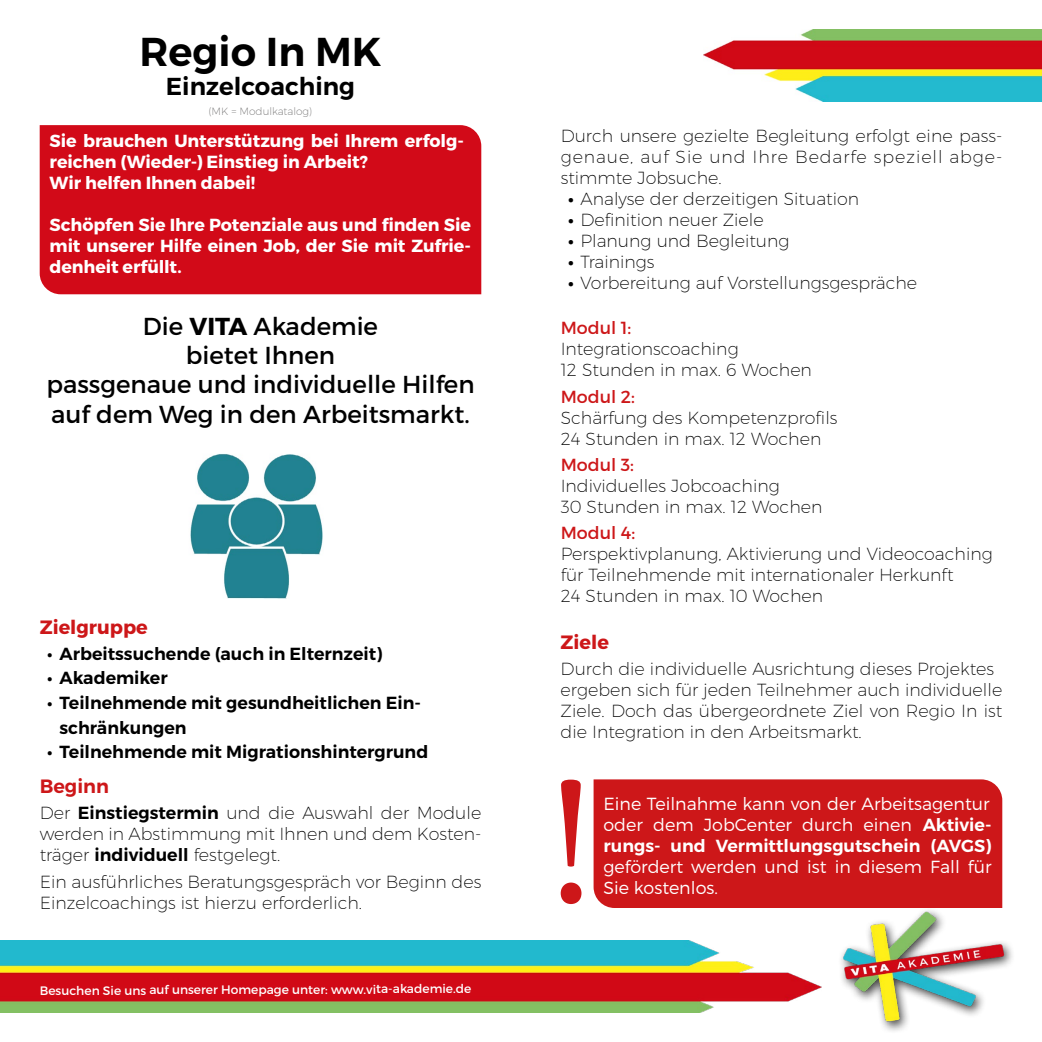
<style>
.page{position:relative;width:1042px;height:1042px;background:#fff}
.page>*{position:absolute;margin:0;border:0;box-sizing:border-box;transform-origin:0 0}
.t1{font:183.75px "Minion Pro";color:#cd1719}
.t2{font:600 40.25px "Montserrat";color:#000}
.t3{font:24.5px "Montserrat";color:#000}
.t4{font:600 24.5px "Montserrat";color:#000}
.t5{font:700 19.25px "Montserrat";color:#cd1719}
.t6{font:600 19.25px "Montserrat";color:#cd1719}
.t7{font:200 17.5px/21px "Montserrat";color:#000;text-align:justify}
.Rückseite_Herausgebe{font:700 17.5px/21px "Montserrat";letter-spacing:-.005em;color:#fff}
.t8{font:300 17.5px/21px "Montserrat";color:#fff;text-align:justify}
.t9{font:600 17.5px/24.5px "Montserrat";color:#000}
.t10{font:17.5px "Montserrat";color:#cd1719}
.t11{font:12.25px "Montserrat";letter-spacing:-.005em;color:#fff}
.t12{font:200 10.5px "Montserrat";color:#706f6f}
.s1{font-weight:700}
.s2{font-weight:600}
</style>
<div class="page">
<img style="left:0;top:940px;width:806px;height:72px">
<div style="left:40px;top:125px;width:441px;height:169px;background:#d20a18"></div>
<img style="left:806px;top:896px;width:207px;height:135px">
<div style="left:593px;top:779px;width:409px;height:129px;background:#cd1719"></div>
<img style="left:190px;top:453px;width:133px;height:145px">
<img style="left:703px;top:30px;width:339px;height:71px">
<p class="t2" style="left:139px;top:27px;width:244px">Regio In MK</p>
<p class="t4" style="left:166px;top:72px;width:191px">Einzelcoaching</p>
<p class="t12" style="left:209px;top:105px;width:105px">(MK = Modulkatalog)</p>
<p class="Rückseite_Herausgebe" style="left:50px;top:131px;width:416px">Sie brauchen Unterstützung bei Ihrem erfolg&shy;reichen (Wieder-) Einstieg in Arbeit?</p>
<p class="Rückseite_Herausgebe" style="left:50px;top:173px;width:207px">Wir helfen Ihnen dabei!</p>
<p class="Rückseite_Herausgebe" style="left:50px;top:215px;width:423px;text-align:justify">Schöpfen Sie Ihre Potenziale aus und finden Sie mit unserer Hilfe einen Job, der Sie mit Zufrie&shy;denheit erfüllt.</p>
<p class="t3" style="left:143px;top:311px;width:237px">Die <span class="s1">VITA</span> Akademie</p>
<p class="t3" style="left:186px;top:340px;width:151px">bietet Ihnen</p>
<p class="t3" style="left:46px;top:370px;width:430px">passgenaue und individuelle Hilfen</p>
<p class="t3" style="left:51px;top:399px;width:420px">auf dem Weg in den Arbeitsmarkt.</p>
<p class="t5" style="left:40px;top:615px;width:110px">Zielgruppe</p>
<p class="t9" style="left:47px;top:642px;width:337px">• Arbeitssuchende (auch in Elternzeit)</p>
<p class="t9" style="left:47px;top:666px;width:122px">• Akademiker</p>
<p class="t9" style="left:60px;top:691px;width:363px;text-indent:-12px">• Teilnehmende mit gesundheitlichen Ein&shy;schränkungen</p>
<p class="t9" style="left:47px;top:740px;width:383px">• Teilnehmende mit Migrationshintergrund</p>
<p class="t6" style="left:40px;top:774px;width:71px">Beginn</p>
<p class="t7" style="left:40px;top:802px;width:443px">Der <span class="s2">Einstiegstermin</span> und die Auswahl der Module werden in Abstimmung mit Ihnen und dem Kosten&shy;träger <span class="s2">individuell</span> festgelegt.</p>
<p class="t7" style="left:40px;top:870px;width:443px">Ein ausführliches Beratungsgespräch vor Beginn des<br>Einzelcoachings ist hierzu erforderlich.</p>
<p class="t11" style="left:40px;top:982px;width:433px">Besuchen Sie uns auf unserer Homepage unter: www.vita-akademie.de</p>
<p class="t7" style="left:561px;top:125px;width:443px">Durch unsere gezielte Begleitung erfolgt eine pass&shy;genaue, auf Sie und Ihre Bedarfe speziell abge&shy;stimmte Jobsuche.</p>
<p class="t7" style="left:568px;top:188px;width:292px"><span class="s1">•</span> Analyse der derzeitigen Situation</p>
<p class="t7" style="left:568px;top:209px;width:197px"><span class="s1">•</span> Definition neuer Ziele</p>
<p class="t7" style="left:568px;top:230px;width:223px"><span class="s1">•</span> Planung und Begleitung</p>
<p class="t7" style="left:568px;top:251px;width:88px"><span class="s1">•</span> Trainings</p>
<p class="t7" style="left:568px;top:272px;width:351px"><span class="s1">•</span> Vorbereitung auf Vorstellungsgespräche</p>
<p class="t10" style="left:561px;top:317px;width:72px">Modul 1:</p>
<p class="t7" style="left:561px;top:338px;width:179px">Integrationscoaching</p>
<p class="t7" style="left:561px;top:359px;width:253px">12 Stunden in max. 6 Wochen</p>
<p class="t10" style="left:561px;top:385px;width:76px">Modul 2:</p>
<p class="t7" style="left:561px;top:406px;width:278px">Schärfung des Kompetenzprofils</p>
<p class="t7" style="left:561px;top:427px;width:262px">24 Stunden in max. 12 Wochen</p>
<p class="t10" style="left:561px;top:454px;width:75px">Modul 3:</p>
<p class="t7" style="left:561px;top:475px;width:221px">Individuelles Jobcoaching</p>
<p class="t7" style="left:561px;top:496px;width:263px">30 Stunden in max. 12 Wochen</p>
<p class="t10" style="left:561px;top:522px;width:76px">Modul 4:</p>
<p class="t7" style="left:561px;top:543px;width:433px">Perspektivplanung, Aktivierung und Videocoaching für Teilnehmende mit internationaler Herkunft</p>
<p class="t7" style="left:561px;top:585px;width:264px">24 Stunden in max. 10 Wochen</p>
<p class="t5" style="left:561px;top:630px;width:50px">Ziele</p>
<p class="t7" style="left:561px;top:658px;width:435px">Durch die individuelle Ausrichtung dieses Projektes</p>
<p class="t7" style="left:561px;top:679px;width:443px">ergeben sich für jeden Teilnehmer auch individuelle Ziele. Doch das übergeordnete Ziel von Regio In ist die Integration in den Arbeitsmarkt.</p>
<p class="t1" style="left:546px;top:720px;width:52px">!</p>
<p class="t8" style="left:603px;top:793px;width:389px">Eine Teilnahme kann von der Arbeitsagentur oder dem JobCenter durch einen <span class="s2">Aktivie&shy;rungs- und Vermittlungsgutschein (AVGS) </span>gefördert werden und ist in diesem Fall für Sie kostenlos.</p>
</div>
